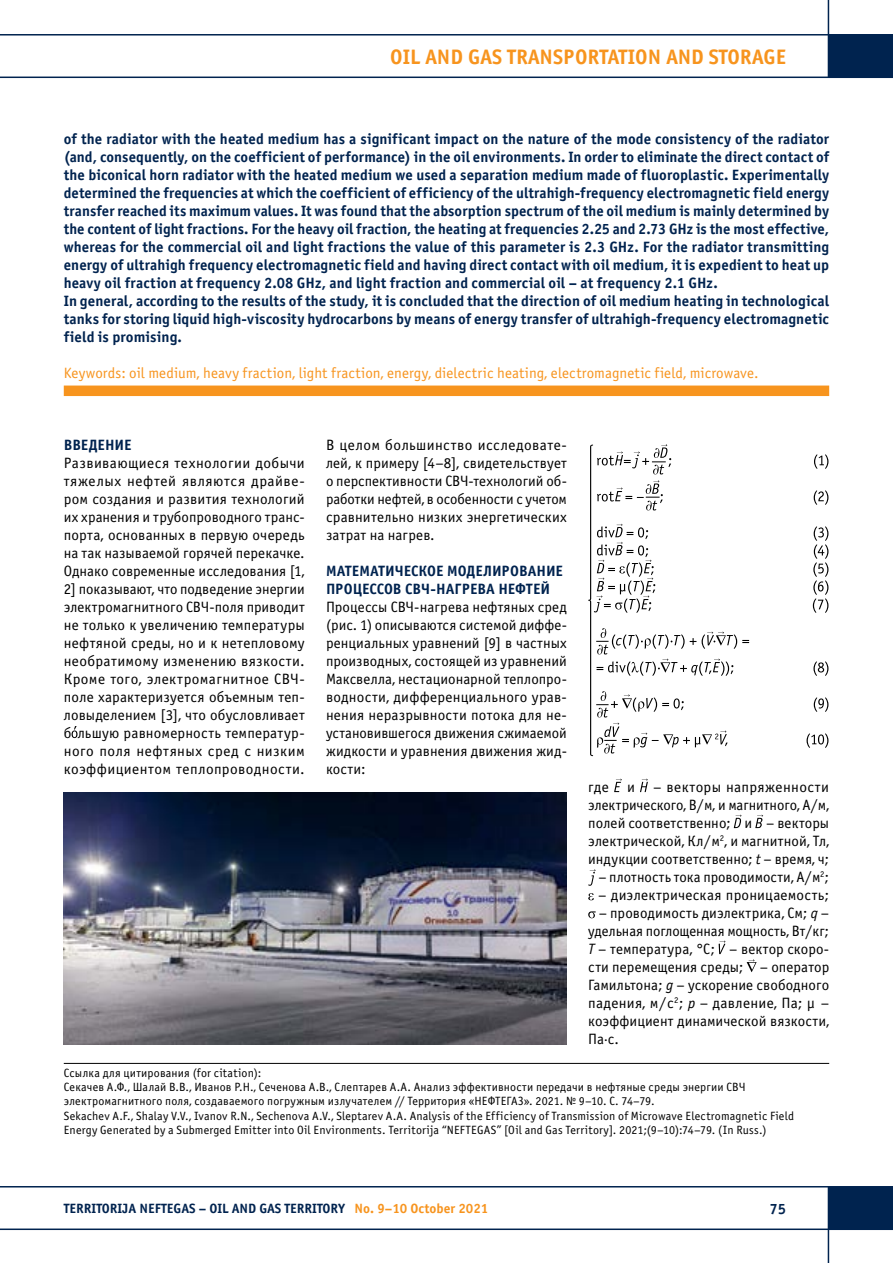
<style>
.page{position:relative;width:893px;height:1263px;background:#fff}
.page>*{position:absolute;margin:0;border:0;box-sizing:border-box;transform-origin:0 0}
.t1{font:700 21px "Officina Sans C";color:#f7941e}
.t2{font:15px/18px "Officina Sans C";letter-spacing:.01em;color:#000;text-align:justify}
.t3{font:700 15px/18px "Officina Sans C";letter-spacing:.005em;color:#00234f}
.t4{font:15px "Officina Sans C";letter-spacing:.005em;color:#f7941e}
.t5{font:700 13.5px "Officina Sans C";color:#00234f}
.t6{font:12px/14.4px "Officina Sans C";letter-spacing:.015em;color:#000}
.s1{font-style:italic}
.s2{color:#f7941e}
</style>
<div class="page">
<hr style="left:828px;top:0;width:1px;height:78px;background:#00234f">
<div style="left:828px;top:35px;width:65px;height:42px;background:#00234f"></div>
<hr style="left:0;top:77px;width:893px;height:1px;background:#00234f">
<hr style="left:0;top:34px;width:893px;height:2px;background:#00234f">
<hr style="left:828px;top:1186px;width:1px;height:77px;background:#00234f">
<div style="left:828px;top:1187px;width:65px;height:42px;background:#00234f"></div>
<hr style="left:0;top:1186px;width:893px;height:1px;background:#00234f">
<hr style="left:0;top:1228px;width:893px;height:2px;background:#00234f">
<svg style="left:72px;top:726px;width:6px;height:12px"></svg>
<svg style="left:588px;top:444px;width:240px;height:312px"></svg>
<svg style="left:614px;top:779px;width:8px;height:13px"></svg>
<svg style="left:640px;top:779px;width:8px;height:13px"></svg>
<svg style="left:734px;top:815px;width:8px;height:13px"></svg>
<svg style="left:755px;top:815px;width:8px;height:13px"></svg>
<svg style="left:588px;top:869px;width:8px;height:17px"></svg>
<svg style="left:588px;top:893px;width:6px;height:7px"></svg>
<svg style="left:588px;top:911px;width:8px;height:7px"></svg>
<svg style="left:719px;top:940px;width:7px;height:14px"></svg>
<svg style="left:747px;top:959px;width:10px;height:13px"></svg>
<div style="left:64px;top:386px;width:765px;height:10px;background:#f7941e"></div>
<hr style="left:64px;top:1063px;width:765px;height:1px;background:#000">
<img style="left:64px;top:792px;width:503px;height:252px">
<h1 class="t1" style="left:390px;top:45px;width:398px">OIL AND GAS TRANSPORTATION AND STORAGE</h1>
<p class="t3" style="left:64px;top:130px;width:767px">of the radiator with the heated medium has a significant impact on the nature of the mode consistency of the radiator (and, consequently, on the coefficient of performance) in the oil environments. In order to eliminate the direct contact of the biconical horn radiator with the heated medium we used a separation medium made of fluoroplastic. Experimentally determined the frequencies at which the coefficient of efficiency of the ultrahigh-frequency electromagnetic field energy transfer reached its maximum values. It was found that the absorption spectrum of the oil medium is mainly determined by the content of light fractions. For the heavy oil fraction, the heating at frequencies 2.25 and 2.73 GHz is the most effective, whereas for the commercial oil and light fractions the value of this parameter is 2.3 GHz. For the radiator transmitting energy of ultrahigh frequency electromagnetic field and having direct contact with oil medium, it is expedient to heat up heavy oil fraction at frequency 2.08 GHz, and light fraction and commercial oil – at frequency 2.1 GHz.<br>In general, according to the results of the study, it is concluded that the direction of oil medium heating in technological tanks for storing liquid high-viscosity hydrocarbons by means of energy transfer of ultrahigh-frequency electromagnetic field is promising.</p>
<p class="t4" style="left:64px;top:365px;width:696px">Keywords: oil medium, heavy fraction, light fraction, energy, dielectric heating, electromagnetic field, microwave.</p>
<p class="t3" style="left:64px;top:436px;width:69px">ВВЕДЕНИЕ</p>
<p class="t2" style="left:64px;top:454px;width:242px">Развивающиеся технологии добычи тяжелых нефтей являются драйве&shy;ром создания и развития технологий их хранения и трубопроводного транс&shy;порта, основанных в первую очередь на так называемой горячей перекачке.<br>Однако современные исследования [1, 2] показывают, что подведение энергии электромагнитного СВЧ-поля приводит не только к увеличению температуры нефтяной среды, но и к нетепловому необратимому изменению вязкости.<br>Кроме того, электромагнитное СВЧ&shy;поле характеризуется объемным теп&shy;ловыделением [3], что обусловливает б льшую равномерность температур&shy;ного поля нефтяных сред с низким коэффициентом теплопроводности.</p>
<p class="t2" style="left:326px;top:436px;width:242px">В целом большинство исследовате&shy;лей, к примеру [4–8], свидетельствует о перспективности СВЧ-технологий об&shy;работки нефтей, в особенности с учетом сравнительно низких энергетических затрат на нагрев.</p>
<p class="t3" style="left:326px;top:562px;width:238px">МАТЕМАТИЧЕСКОЕ МОДЕЛИРОВАНИЕ<br>ПРОЦЕССОВ СВЧ-НАГРЕВА НЕФТЕЙ</p>
<p class="t2" style="left:326px;top:598px;width:242px">Процессы СВЧ-нагрева нефтяных сред (рис. 1) описываются системой диффе&shy;ренциальных уравнений [9] в частных производных, состоящей из уравнений Максвелла, нестационарной теплопро&shy;водности, дифференциального урав&shy;нения неразрывности потока для не&shy;установившегося движения сжимаемой жидкости и уравнения движения жид&shy;кости:</p>
<p class="t2" style="left:588px;top:778px;width:242px">где и – векторы напряженности электрического, В/м, и магнитного, А/м, полей соответственно; и – векторы электрической, Кл/м<sup>2</sup>, и магнитной, Тл, индукции соответственно; <span class="s1">t</span> – время, ч;</p>
<p class="t2" style="left:598px;top:868px;width:232px">– плотность тока проводимости, А/м<sup>2</sup>;</p>
<p class="t2" style="left:598px;top:886px;width:232px">– диэлектрическая проницаемость;</p>
<p class="t2" style="left:588px;top:904px;width:242px;text-indent:10px">– проводимость диэлектрика, См; <span class="s1">q</span> – удельная поглощенная мощность, Вт/кг; <span class="s1">T</span> – температура, °C; – вектор скоро&shy;сти перемещения среды; – оператор Гамильтона; <span class="s1">g</span> – ускорение свободного падения, м/с<sup>2</sup>; <span class="s1">p</span> – давление, Па; μ – коэффициент динамической вязкости, Па·с.</p>
<p class="t6" style="left:64px;top:1065px;width:732px">Ссылка для цитирования (for citation):<br>Секачев А.Ф., Шалай В.В., Иванов Р.Н., Сеченова А.В., Слептарев А.А. Анализ эффективности передачи в нефтяные среды энергии СВЧ электромагнитного поля, создаваемого погружным излучателем // Территория «НЕФТЕГАЗ». 2021. № 9–10. С. 74–79.<br>Sekachev A.F., Shalay V.V., Ivanov R.N., Sechenova A.V., Sleptarev A.A. Analysis of the Efficiency of Transmission of Microwave Electromagnetic Field Energy Generated by a Submerged Emitter into Oil Environments. Territorija “NEFTEGAS” [Oil and Gas Territory]. 2021;(9–10):74–79. (In Russ.)</p>
<p class="t5" style="left:64px;top:1201px;width:426px">TERRITORIJA NEFTEGAS – OIL AND GAS TERRITORY <span class="s2">No. 9–10 October 2021</span></p>
<p class="t3" style="left:770px;top:1200px;width:18px">75</p>
</div>
